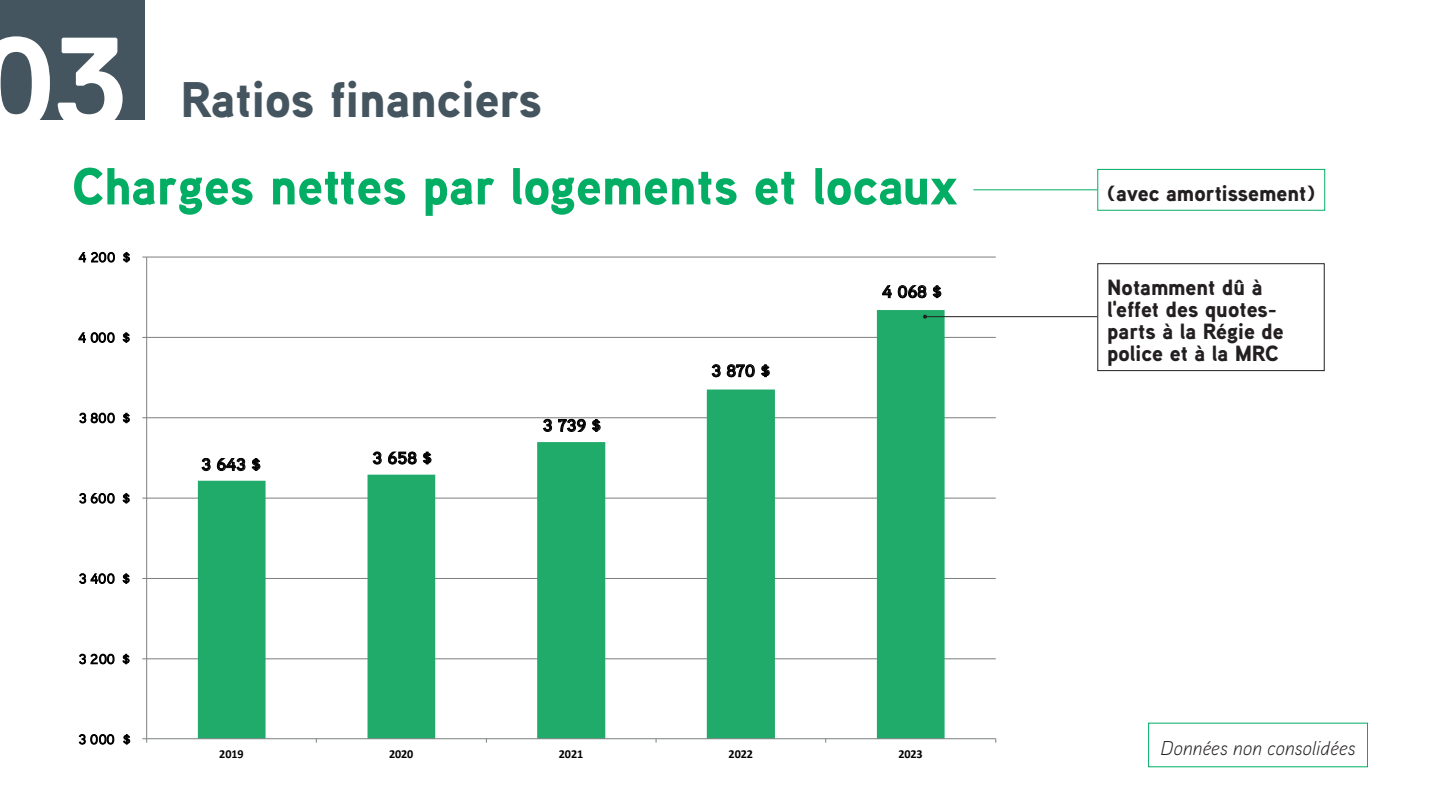
<style>
.page{position:relative;width:1440px;height:811px;background:#fff}
.page>*{position:absolute;margin:0;border:0;box-sizing:border-box;transform-origin:0 0}
.t1{font:700 129.8px "Replica";color:#fff}
.t2{font:900 52px "Aaux Pro";color:#03ad64}
.t3{font:900 50px "Aaux Pro";color:#45555f}
.t4{font:900 22px/22px "Aaux Pro";color:#231f20}
.t5{font:italic 300 20px "Aaux Pro";color:#231f20}
.t6{font:700 17px "Aaux Pro";color:#000001}
.t7{font:13.6px "Aaux Pro";letter-spacing:.035em;color:#000001}
.t8{font:700 12.2px "Calibri";letter-spacing:-.005em;color:#000001}
</style>
<div class="page">
<div style="left:0;top:0;width:144px;height:119px;background:#45555f"></div>
<div style="left:1097px;top:169px;width:228px;height:42px;border:1px solid #03ad64"></div>
<hr style="left:973px;top:189px;width:124px;height:1px;background:#03ad64">
<svg style="left:142px;top:256px;width:860px;height:487px"></svg>
<div style="left:1097px;top:263px;width:228px;height:108px;border:1px solid #231f20"></div>
<hr style="left:925px;top:316px;width:172px;height:1px;background:#231f20">
<svg style="left:923px;top:314px;width:4px;height:4px"></svg>
<h1 class="t1" style="left:-23px;top:12px;width:152px">03</h1>
<h3 class="t3" style="left:180px;top:67px;width:363px">Ratios financiers</h3>
<h2 class="t2" style="left:72px;top:153px;width:887px">Charges nettes par logements et locaux</h2>
<p class="t7" style="left:79px;top:248px;width:53px">4 200 $</p>
<p class="t7" style="left:78px;top:329px;width:53px">4 000 $</p>
<p class="t7" style="left:79px;top:409px;width:52px">3 800 $</p>
<p class="t7" style="left:79px;top:489px;width:52px">3 600 $</p>
<p class="t7" style="left:79px;top:570px;width:52px">3 400 $</p>
<p class="t7" style="left:79px;top:650px;width:52px">3 200 $</p>
<p class="t6" style="left:201px;top:453px;width:61px">3 643 $</p>
<p class="t6" style="left:373px;top:447px;width:61px">3 658 $</p>
<p class="t6" style="left:543px;top:414px;width:59px">3 739 $</p>
<p class="t6" style="left:712px;top:359px;width:60px">3 870 $</p>
<p class="t6" style="left:882px;top:280px;width:61px">4 068 $</p>
<p class="t4" style="left:1107px;top:181px;width:209px">(avec amortissement)</p>
<p class="t4" style="left:1107px;top:275px;width:178px">Notamment dû à l'effet des quotes&shy;parts à la Régie de police et à la MRC</p>
<p class="t7" style="left:79px;top:730px;width:53px">3 000 $</p>
<p class="t8" style="left:219px;top:744px;width:26px">2019</p>
<p class="t8" style="left:389px;top:744px;width:26px">2020</p>
<p class="t8" style="left:559px;top:744px;width:26px">2021</p>
<p class="t8" style="left:729px;top:744px;width:26px">2022</p>
<p class="t8" style="left:898px;top:744px;width:26px">2023</p>
<p class="t5" style="left:1161px;top:734px;width:196px">Données non consolidées</p>
</div>
